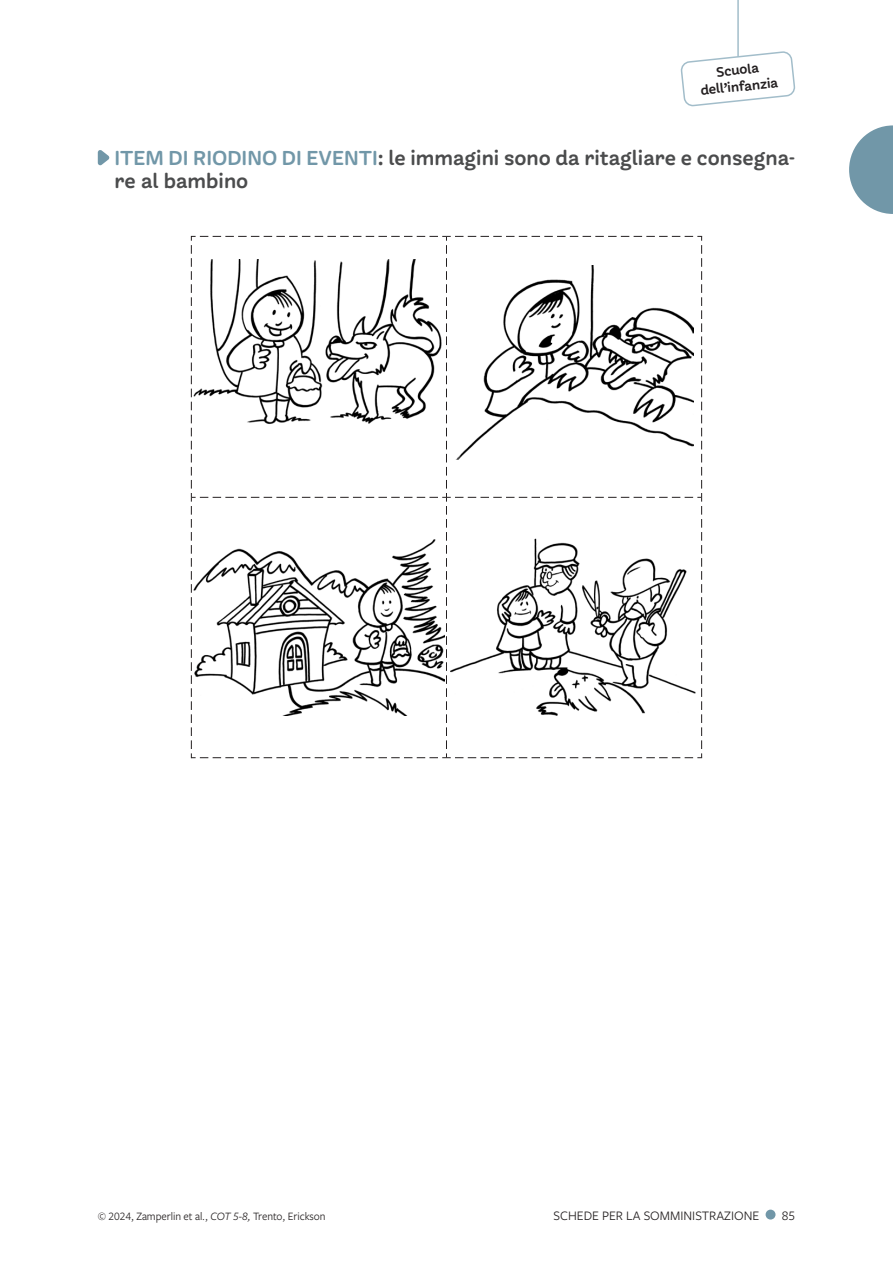
<style>
.page{position:relative;width:893px;height:1263px;background:#fff}
.page>*{position:absolute;margin:0;border:0;box-sizing:border-box;transform-origin:0 0}
.t1{font:22.5px/22.5px "Freight Round Pro Semi";color:#4b4c4d}
.t2{font:15px/16.5px "Freight Round Pro Semi";color:#231f20;text-align:center}
.t3{font:13.5px "Freight Sans Pro";color:#231f20}
.t4{font:11.7px "Freight Sans Pro";letter-spacing:-.005em;color:#231f20}
.s1{color:#7197a8}
.s2{font-style:italic}
</style>
<div class="page">
<div style="left:766px;top:1209px;width:9px;height:10px;background:#7197a8;border-radius:50%"></div>
<svg style="left:849px;top:125px;width:44px;height:89px"></svg>
<hr style="left:737px;top:0;width:2px;height:61px;background:#a2bdca">
<svg style="left:681px;top:52px;width:114px;height:54px"></svg>
<svg style="left:98px;top:150px;width:11px;height:15px"></svg>
<svg style="left:191px;top:236px;width:511px;height:522px"></svg>
<img style="left:193px;top:259px;width:252px;height:165px">
<img style="left:455px;top:266px;width:238px;height:194px">
<img style="left:193px;top:540px;width:252px;height:175px">
<img style="left:450px;top:538px;width:248px;height:179px">
<p class="t2" style="left:698px;top:66px;width:79px;rotate:-6deg">Scuola dell’infanzia</p>
<p class="t1" style="left:114px;top:147px;width:682px"><span class="s1">ITEM DI RIODINO DI EVENTI</span>: le immagini sono da ritagliare e consegna&shy;re al bambino</p>
<p class="t4" style="left:98px;top:1208px;width:229px">© 2024, Zamperlin et al., <span class="s2">COT 5-8,</span> Trento, Erickson</p>
<p class="t3" style="left:553px;top:1206px;width:207px">SCHEDE PER LA SOMMINISTRAZIONE</p>
<p class="t3" style="left:782px;top:1206px;width:15px">85</p>
</div>
